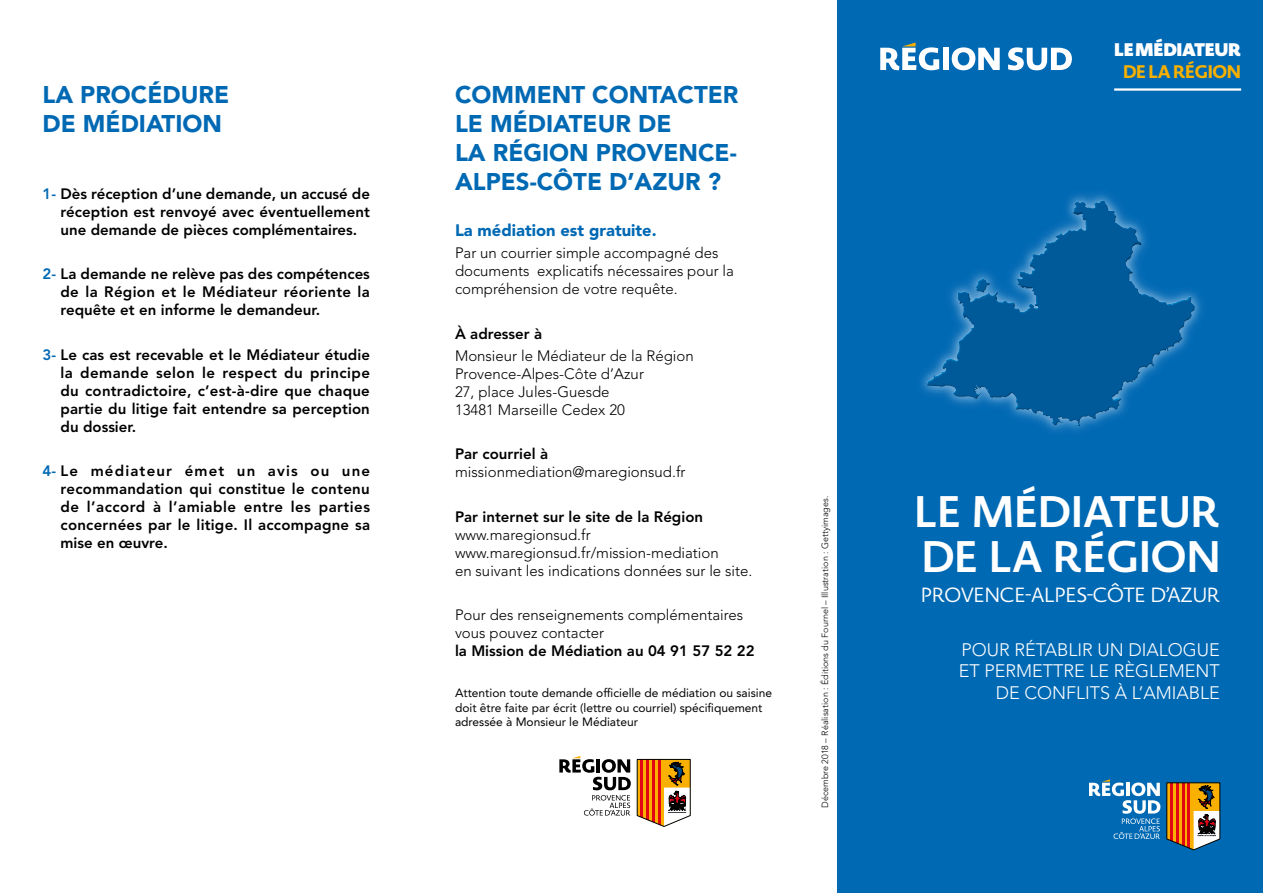
<style>
.page{position:relative;width:1263px;height:893px;background:#fff}
.page>*{position:absolute;margin:0;border:0;box-sizing:border-box;transform-origin:0 0}
.t1{font:700 43.5px/45px "Novel Display";color:#fff}
.t2{font:900 24px/28.8px "Avenir LT Std";color:#0069b4}
.t3{font:20.25px "Novel Display";color:#fff}
.t4{font:300 18px/21.6px "Avenir LT Std";color:#fff;text-align:right}
.t5{font:900 18px "Novel Display";letter-spacing:-.02em;color:#fff}
.t6{font:800 18px "Novel Display";letter-spacing:-.02em;color:#f9b000}
.t7{font:900 16.5px "Avenir LT Std";color:#0069b4}
.t8{font:800 15px/18px "Avenir LT Std";color:#000;text-align:justify}
.t9{font:300 15px/18px "Avenir LT Std";color:#000}
.t10{font:12px/14.4px "Avenir LT Std";color:#000}
.t11{font:300 9px "Avenir LT Std";color:#000}
.s1{color:#0069b4}
</style>
<div class="page">
<div style="left:837px;top:0;width:426px;height:893px;background:#0069b4"></div>
<svg style="left:880px;top:43px;width:59px;height:27px"></svg>
<div style="left:943px;top:48px;width:6px;height:22px;background:#fff"></div>
<svg style="left:952px;top:47px;width:48px;height:23px"></svg>
<svg style="left:1008px;top:47px;width:64px;height:23px"></svg>
<svg style="left:1166px;top:783px;width:54px;height:67px;background:#b8763c"></svg>
<svg style="left:1089px;top:779px;width:71px;height:60px;background:#3f8dc5"></svg>
<svg style="left:637px;top:759px;width:53px;height:68px"></svg>
<svg style="left:559px;top:756px;width:72px;height:60px"></svg>
<div style="left:912px;top:185px;width:299px;height:256px;background:#0069b4"></div>
<div style="left:918px;top:192px;width:286px;height:243px;background:#96c2e9;opacity:.75"></div>
<div style="left:926px;top:201px;width:269px;height:227px;background:#000;opacity:.38"></div>
<div style="left:967px;top:270px;width:31px;height:31px;background:#96c2e9;opacity:.75"></div>
<div style="left:973px;top:278px;width:19px;height:14px;background:#fff;opacity:.75"></div>
<div style="left:973px;top:279px;width:19px;height:15px;background:#000;opacity:.38"></div>
<hr style="left:1114px;top:88px;width:127px;height:3px;background:#fff">
<h2 class="t2" style="left:43px;top:80px;width:188px">LA PROCÉDURE<br>DE MÉDIATION</h2>
<p class="t8" style="left:61px;top:185px;width:311px;text-indent:-18px"><span class="s1">1-</span> Dès réception d’une demande, un accusé de réception est renvoyé avec éventuellement une demande de pièces complémentaires.</p>
<p class="t8" style="left:61px;top:265px;width:311px;text-indent:-18px"><span class="s1">2-</span> La demande ne relève pas des compétences de la Région et le Médiateur réoriente la requête et en informe le demandeur.</p>
<p class="t8" style="left:61px;top:346px;width:311px;text-indent:-18px"><span class="s1">3-</span> Le cas est recevable et le Médiateur étudie la demande selon le respect du principe du contradictoire, c’est-à-dire que chaque partie du litige fait entendre sa perception du dossier.</p>
<p class="t8" style="left:61px;top:462px;width:311px;text-indent:-18px"><span class="s1">4-</span> Le médiateur émet un avis ou une recommandation qui constitue le contenu de l’accord à l’amiable entre les parties concernées par le litige. Il accompagne sa mise en œuvre.</p>
<h2 class="t2" style="left:455px;top:80px;width:285px">COMMENT CONTACTER<br>LE MÉDIATEUR DE<br>LA RÉGION PROVENCE-<br>ALPES-CÔTE D’AZUR ?</h2>
<p class="t7" style="left:455px;top:220px;width:203px">La médiation est gratuite.</p>
<p class="t9" style="left:455px;top:244px;width:280px">Par un courrier simple accompagné des documents explicatifs nécessaires pour la compréhension de votre requête.</p>
<p class="t8" style="left:455px;top:324px;width:89px">À adresser à</p>
<p class="t9" style="left:455px;top:347px;width:240px">Monsieur le Médiateur de la Région<br>Provence-Alpes-Côte d’Azur<br>27, place Jules-Guesde<br>13481 Marseille Cedex 20</p>
<p class="t8" style="left:455px;top:445px;width:95px">Par courriel à</p>
<p class="t9" style="left:455px;top:463px;width:232px">missionmediation@maregionsud.fr</p>
<p class="t8" style="left:455px;top:508px;width:250px">Par internet sur le site de la Région</p>
<p class="t9" style="left:455px;top:526px;width:299px">www.maregionsud.fr www.maregionsud.fr/mission-mediation<br>en suivant les indications données sur le site.</p>
<p class="t9" style="left:455px;top:606px;width:290px">Pour des renseignements complémentaires vous pouvez contacter</p>
<p class="t8" style="left:455px;top:642px;width:301px">la Mission de Médiation au 04 91 57 52 22</p>
<p class="t10" style="left:455px;top:686px;width:319px">Attention toute demande officielle de médiation ou saisine doit être faite par écrit (lettre ou courriel) spécifiquement adressée à Monsieur le Médiateur</p>
<p class="t5" style="left:1114px;top:37px;width:128px">LE MÉDIATEUR</p>
<p class="t6" style="left:1123px;top:60px;width:120px">DE LA RÉGION</p>
<p class="t11" style="left:820px;top:808px;width:313px;rotate:-90deg">Décembre 2018 – Réalisation : Éditions du Fournel – Illustration : Gettyimages.</p>
<h1 class="t1" style="left:914px;top:490px;width:307px">LE MÉDIATEUR<br>DE LA RÉGION</h1>
<h3 class="t3" style="left:921px;top:582px;width:301px">PROVENCE-ALPES-CÔTE D’AZUR</h3>
<p class="t4" style="left:959px;top:639px;width:263px">POUR RÉTABLIR UN DIALOGUE<br>ET PERMETTRE LE RÈGLEMENT<br>DE CONFLITS À L’AMIABLE</p>
</div>
